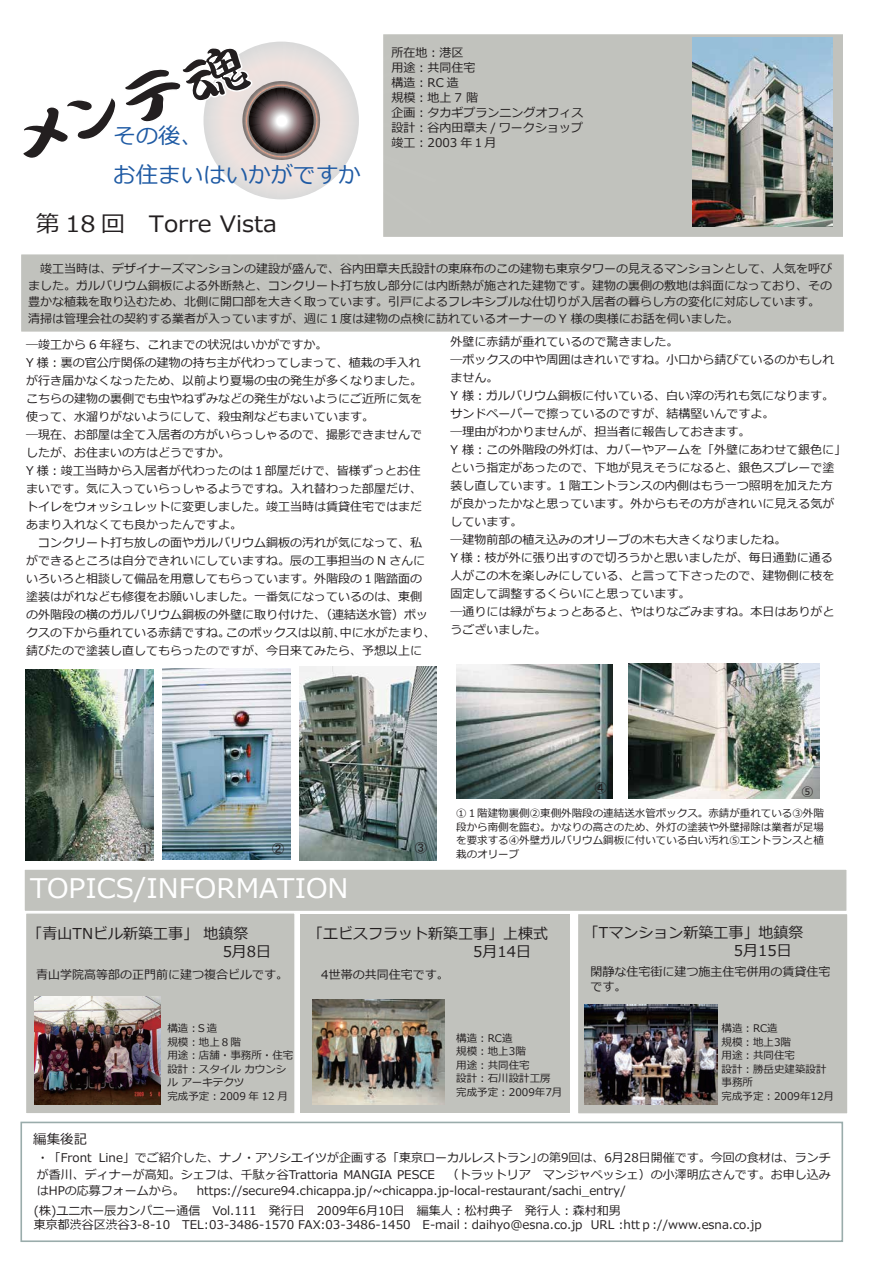
<style>
.page{position:relative;width:893px;height:1263px;background:#fff}
.page>*{position:absolute;margin:0;border:0;box-sizing:border-box;transform-origin:0 0}
.t1{font:27px "Meiryo";color:#fff;scale:1.05 1}
.t2{font:22.5px "Meiryo";color:#231f20;scale:1.06 1}
.t3{font:22.5px/39.3px "Meiryo";color:#1e5aa4}
.t4{font:15px "Meiryo";color:#231f20}
.t5{font:13.5px "Meiryo";color:#231f20}
.t6{font:12px/18px "Meiryo";color:#231f20}
.t7{font:12px "MS Gothic";color:#231f20}
.t8{font:10.5px/13.5px "Meiryo";color:#231f20}
</style>
<div class="page">
<div style="left:382px;top:33px;width:462px;height:205px;background:#c1c2bd;border:2px solid #fff"></div>
<div style="left:19px;top:253px;width:826px;height:80px;background:#c1c2bd;border:2px solid #fff"></div>
<div style="left:25px;top:912px;width:271px;height:202px;background:#c1c2bd;border:1px solid #fff"></div>
<div style="left:20px;top:1121px;width:823px;height:121px;border:2px solid #9aacab"></div>
<div style="left:23px;top:868px;width:825px;height:44px;background:#c1c2bd;border:2px solid #fff"></div>
<svg style="left:94px;top:33px;width:375px;height:223px"></svg>
<svg style="left:23px;top:96px;width:94px;height:63px"></svg>
<svg style="left:124px;top:46px;width:129px;height:78px"></svg>
<div style="left:300px;top:914px;width:270px;height:199px;background:#c1c2bd"></div>
<img style="left:692px;top:38px;width:140px;height:188px">
<img style="left:26px;top:669px;width:128px;height:191px">
<img style="left:162px;top:668px;width:128px;height:192px">
<img style="left:300px;top:666px;width:136px;height:194px">
<img style="left:456px;top:665px;width:157px;height:134px">
<img style="left:628px;top:664px;width:191px;height:135px">
<div style="left:577px;top:913px;width:271px;height:201px;background:#c1c2bd;border:1px solid #fff"></div>
<img style="left:35px;top:996px;width:125px;height:108px">
<img style="left:585px;top:1004px;width:133px;height:100px">
<img style="left:313px;top:999px;width:132px;height:105px">
<h2 class="t3" style="left:113px;top:117px;width:249px">その後、<br>お住まいはいかがですか</h2>
<h2 class="t2" style="left:36px;top:209px;width:229px">第 18 回　Torre Vista</h2>
<p class="t6" style="left:392px;top:46px;width:193px;line-height:15px">所在地︓港区<br>用途︓共同住宅<br>構造︓RC 造<br>規模︓地上 7 階<br>企画︓タカギプランニングオフィス設計︓谷内田章夫 / ワークショップ竣工︓2003 年１月</p>
<p class="t6" style="left:28px;top:261px;width:805px;line-height:16.5px;text-indent:12px">竣工当時は、デザイナーズマンションの建設が盛んで、谷内田章夫氏設計の東麻布のこの建物も東京タワーの見えるマンションとして、人気を呼びました。ガルバリウム鋼板による外断熱と、コンクリート打ち放し部分には内断熱が施された建物です。建物の裏側の敷地は斜面になっており、その豊かな植栽を取り込むため、北側に開口部を大きく取っています。引戸によるフレキシブルな仕切りが入居者の暮らし方の変化に対応しています。清掃は管理会社の契約する業者が入っていますが、週に１度は建物の点検に訪れているオーナーの Y 様の奥様にお話を伺いました。</p>
<p class="t6" style="left:26px;top:337px;width:411px">―竣工から 6 年経ち、これまでの状況はいかがですか。<br>Y 様︓裏の官公庁関係の建物の持ち主が代わってしまって、植栽の手入れが行き届かなくなったため、以前より夏場の虫の発生が多くなりました。こちらの建物の裏側でも虫やねずみなどの発生がないようにご近所に気を使って、水溜りがないようにして、殺虫剤などもまいています。<br>―現在、お部屋は全て入居者の方がいらっしゃるので、撮影できませんでしたが、お住まいの方はどうですか。<br>Y 様︓竣工当時から入居者が代わったのは１部屋だけで、皆様ずっとお住まいです。気に入っていらっしゃるようですね。入れ替わった部屋だけ、トイレをウォッシュレットに変更しました。竣工当時は賃貸住宅ではまだあまり入れなくても良かったんですよ。<br>　コンクリート打ち放しの面やガルバリウム鋼板の汚れが気になって、私ができるところは自分できれいにしていますね。辰の工事担当の N さんにいろいろと相談して備品を用意してもらっています。外階段の１階踏面の塗装はがれなども修復をお願いしました。一番気になっているのは、東側の外階段の横のガルバリウム鋼板の外壁に取り付けた、（連結送水管）ボックスの下から垂れている赤錆ですね。このボックスは以前、中に水がたまり、錆びたので塗装し直してもらったのですが、今日来てみたら、予想以上に</p>
<p class="t6" style="left:450px;top:333px;width:397px">外壁に赤錆が垂れているので驚きました。<br>―ボックスの中や周囲はきれいですね。小口から錆びているのかもしれません。<br>Y 様︓ガルバリウム鋼板に付いている、白い滓の汚れも気になります。サンドペーパーで擦っているのですが、結構堅いんですよ。<br>―理由がわかりませんが、担当者に報告しておきます。<br>Y 様︓この外階段の外灯は、カバーやアームを「外壁にあわせて銀色に」という指定があったので、下地が見えそうになると、銀色スプレーで塗装し直しています。1 階エントランスの内側はもう一つ照明を加えた方が良かったかなと思っています。外からもその方がきれいに見える気がしています。<br>―建物前部の植え込みのオリーブの木も大きくなりましたね。<br>Y 様︓枝が外に張り出すので切ろうかと思いましたが、毎日通勤に通る人がこの木を楽しみにしている、と言って下さったので、建物側に枝を固定して調整するくらいにと思っています。<br>―通りには緑がちょっとあると、やはりなごみますね。本日はありがとうございました。</p>
<p class="t7" style="left:595px;top:781px;width:13px">④</p>
<p class="t6" style="left:801px;top:783px;width:13px">⑤</p>
<p class="t8" style="left:456px;top:807px;width:369px;text-align:justify">①１階建物裏側②東側外階段の連結送水管ボックス。赤錆が垂れている③外階段から南側を臨む。かなりの高さのため、外灯の塗装や外壁掃除は業者が足場を要求する④外壁ガルバリウム鋼板に付いている白い汚れ⑤エントランスと植</p>
<p class="t7" style="left:139px;top:842px;width:13px">①</p>
<p class="t7" style="left:272px;top:843px;width:13px">②</p>
<p class="t7" style="left:415px;top:842px;width:13px">③</p>
<p class="t8" style="left:456px;top:848px;width:64px">栽のオリーブ</p>
<h1 class="t1" style="left:30px;top:869px;width:305px">TOPICS/INFORMATION</h1>
<p class="t4" style="left:28px;top:923px;width:222px">「青山TNビル新築工事」 地鎮祭</p>
<p class="t4" style="left:308px;top:923px;width:256px">「エビスフラット新築工事」上棟式　</p>
<p class="t4" style="left:584px;top:921px;width:251px">「Tマンション新築工事」地鎮祭　　</p>
<p class="t6" style="left:36px;top:966px;width:253px">青山学院高等部の正門前に建つ複合ビルです。</p>
<p class="t6" style="left:590px;top:965px;width:241px;line-height:15px">閑静な住宅街に建つ施主住宅併用の賃貸住宅です。</p>
<p class="t8" style="left:167px;top:1022px;width:127px">構造︓Ｓ造<br>規模︓地上８階<br>用途︓店舗・事務所・住宅設計︓スタイル カウンシル アーキテクツ<br>完成予定︓2009 年 12 月</p>
<p class="t8" style="left:721px;top:1022px;width:114px">構造︓RC造　<br>規模︓地上3階　　　用途︓共同住宅<br>設計︓勝岳史建築設計事務所<br>完成予定︓2009年12月</p>
<p class="t6" style="left:321px;top:966px;width:129px">4世帯の共同住宅です。</p>
<p class="t8" style="left:456px;top:1032px;width:108px">構造︓RC造　<br>規模︓地上3階　　　用途︓共同住宅<br>設計︓石川設計工房完成予定︓2009年7月</p>
<p class="t5" style="left:33px;top:1130px;width:55px">編集後記</p>
<p class="t6" style="left:37px;top:1150px;width:796px;line-height:16.5px;text-align:justify">・「Front Line」でご紹介した、ナノ・アソシエイツが企画する「東京ローカルレストラン｣の第9回は、6月28日開催です。今回の食材は、ランチが香川、ディナーが高知。シェフは、千駄ヶ谷Trattoria MANGIA PESCE　（トラットリア　マンジャペッシェ）の小澤明広さんです。お申し込みはHPの応募フォームから。　https://secure94.chicappa.jp/~chicappa.jp-local-restaurant/sachi_entry/</p>
<p class="t6" style="left:34px;top:1204px;width:741px;line-height:14.4px">(株)ユニホー辰カンパニー通信　Vol.111　発行日　2009年6月10日　編集人︓松村典子　発行人︓森村和男<br>東京都渋谷区渋谷3-8-10　TEL:03-3486-1570 FAX:03-3486-1450　E-mail︓daihyo@esna.co.jp URL :httｐ://www.esna.co.jp　</p>
</div>
